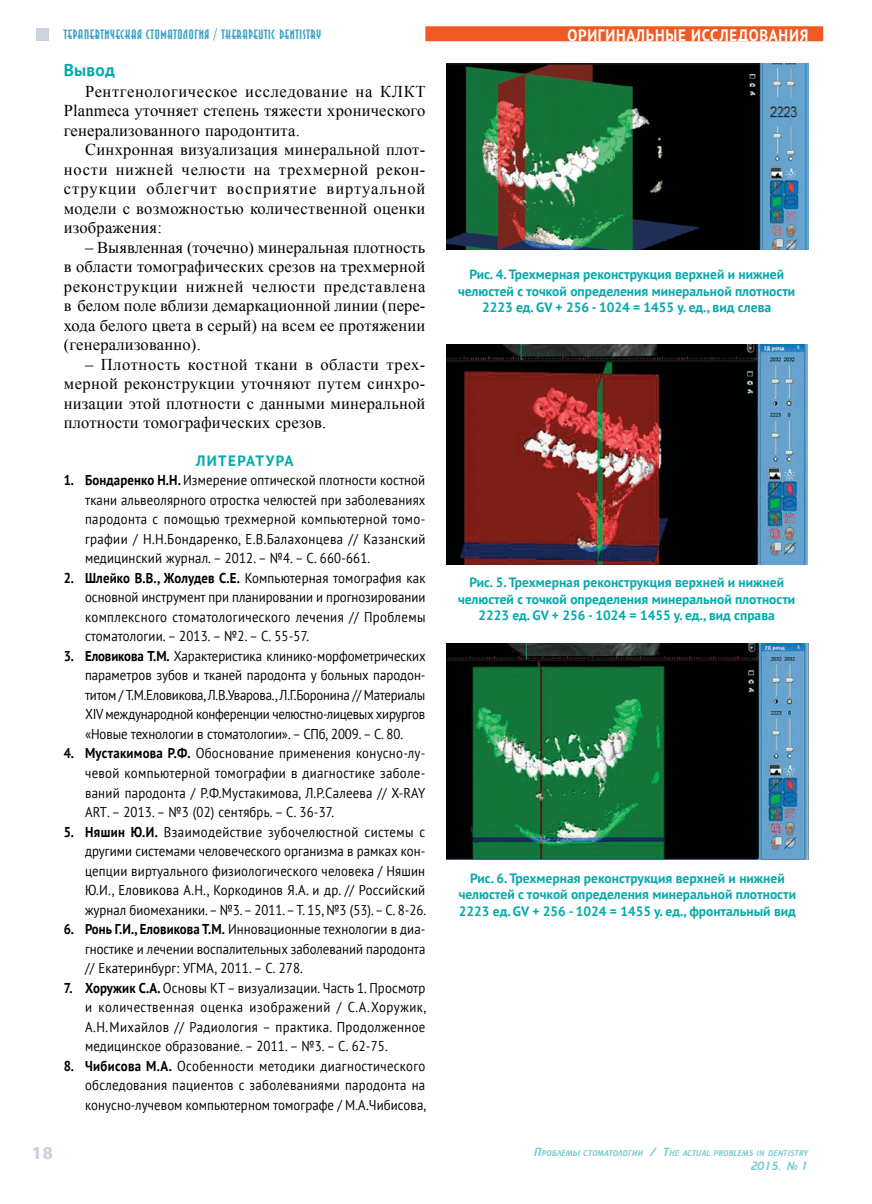
<style>
.page{position:relative;width:872px;height:1204px;background:#fff}
.page>*{position:absolute;margin:0;border:0;box-sizing:border-box;transform-origin:0 0}
.t1{font:700 18px "Myriad Pro";color:#ccd3e0}
.t2{font:700 17.25px "PT Sans";color:#00aaad}
.t3{font:16.5px/19.5px "Times New Roman";letter-spacing:.015em;color:#000;text-align:justify}
.t4{font:700 16.5px "PT Sans";letter-spacing:.05em;color:#fff;scale:.9 1}
.t5{font:700 15px "PT Sans";letter-spacing:.095em;color:#00aaad}
.t6{font:14.25px/19.5px "PT Sans";letter-spacing:.015em;color:#000;text-align:justify;scale:.9 1}
.t7{font:700 13.5px/16.5px "PT Sans";color:#00aaad;text-align:center}
.t8{font:700 13.5px "Anna C";letter-spacing:.05em;color:#37a1c5}
.t9{font:12px "Cricket";color:#78cdd1}
.t10{font:8.4px "Cricket";letter-spacing:.005em;color:#78cdd1}
.s1{font-weight:700}
.s2{font-size:12px}
</style>
<div class="page">
<div style="left:425px;top:26px;width:398px;height:15px;background:#f15a22"></div>
<div style="left:36px;top:28px;width:13px;height:12px;background:#ccd3e0"></div>
<img style="left:446px;top:64px;width:362px;height:186px">
<img style="left:446px;top:344px;width:361px;height:220px">
<img style="left:446px;top:644px;width:362px;height:215px">
<p class="t8" style="left:64px;top:27px;width:259px">ТЕРАПЕВТИЧЕСКАЯ СТОМАТОЛОГИЯ / THERAPEUTIC DENTISTRY</p>
<p class="t2" style="left:64px;top:58px;width:52px">Вывод</p>
<p class="t3" style="left:64px;top:81px;width:363px;text-indent:21px">Рентгенологическое исследование на КЛКТ Planmeca уточняет степень тяжести хронического генерализованного пародонтита.</p>
<p class="t3" style="left:64px;top:140px;width:363px;text-indent:21px">Синхронная визуализация минеральной плот&shy;ности нижней челюсти на трехмерной рекон&shy;струкции облегчит восприятие виртуальной модели с возможностью количественной оценки изображения:</p>
<p class="t3" style="left:64px;top:237px;width:363px;text-indent:21px">– Выявленная (точечно) минеральная плотность в области томографических срезов на трехмерной реконструкции нижней челюсти представлена в белом поле вблизи демаркационной линии (пере&shy;хода белого цвета в серый) на всем ее протяжении (генерализованно).</p>
<p class="t3" style="left:64px;top:354px;width:363px;text-indent:21px">– Плотность костной ткани в области трех&shy;мерной реконструкции уточняют путем синхро&shy;низации этой плотности с данными минеральной плотности томографических срезов.</p>
<p class="t5" style="left:196px;top:450px;width:99px">Литература</p>
<p class="t6" style="left:85px;top:470px;width:380px;text-indent:-21px"><span class="s1">1. Бондаренко Н.Н.</span> Измерение оптической плотности костной ткани альвеолярного отростка челюстей при заболеваниях пародонта с помощью трехмерной компьютерной томо&shy;графии / Н.Н.Бондаренко, Е.В.Балахонцева // Казанский медицинский журнал. – 2012. – №4. – С. 660-661.</p>
<p class="t6" style="left:85px;top:567px;width:380px;text-indent:-21px"><span class="s1">2. Шлейко В.В., Жолудев С.Е.</span> Компьютерная томография как основной инструмент при планировании и прогнозировании комплексного стоматологического лечения // Проблемы стоматологии. – 2013. – №2. – С. 55-57.</p>
<p class="t6" style="left:85px;top:645px;width:380px;text-indent:-21px"><span class="s1">3. Еловикова Т.М.</span> Характеристика клинико-морфометрических параметров зубов и тканей пародонта у больных пародон&shy;титом / Т.М.Еловикова, Л.В.Уварова., Л.Г.Боронина // Материалы XIV международной конференции челюстно-лицевых хирургов «Новые технологии в стоматологии». – СПб, 2009. – С. 80.</p>
<p class="t6" style="left:85px;top:743px;width:379px;text-indent:-21px"><span class="s1">4. Мустакимова Р.Ф.</span> Обоснование применения конусно-лу&shy;чевой компьютерной томографии в диагностике заболе&shy;ваний пародонта / Р.Ф.Мустакимова, Л.Р.Салеева // Х-RAY ART. – 2013. – №3 (02) сентябрь. – С. 36-37.</p>
<p class="t6" style="left:85px;top:821px;width:381px;text-indent:-21px"><span class="s1">5. Няшин Ю.И.</span> Взаимодействие зубочелюстной системы с другими системами человеческого организма в рамках кон&shy;цепции виртуального физиологического человека / Няшин Ю.И., Еловикова А.Н., Коркодинов Я.А. и др. // Российский журнал биомеханики. – №3. – 2011. – Т. 15, №3 (53). – С. 8-26.</p>
<p class="t6" style="left:85px;top:918px;width:380px;text-indent:-21px"><span class="s1">6. Ронь Г.И., Еловикова Т.М.</span> Инновационные технологии в диа&shy;гностике и лечении воспалительных заболеваний пародонта // Екатеринбург: УГМА, 2011. – С. 278.</p>
<p class="t6" style="left:85px;top:977px;width:381px;text-indent:-21px"><span class="s1">7. Хоружик С.А.</span> Основы КТ – визуализации. Часть 1. Просмотр и количественная оценка изображений / С.А.Хоружик, А.Н.Михайлов // Радиология – практика. Продолженное медицинское образование. – 2011. – №3. – С. 62-75.</p>
<p class="t6" style="left:85px;top:1055px;width:381px;text-indent:-21px"><span class="s1">8. Чибисова М.А.</span> Особенности методики диагностического обследования пациентов с заболеваниями пародонта на конусно-лучевом компьютерном томографе / М.А.Чибисова,</p>
<p class="t1" style="left:32px;top:1141px;width:22px">18</p>
<p class="t4" style="left:567px;top:24px;width:269px">ОРИГИНАЛЬНЫЕ ИССЛЕДОВАНИЯ</p>
<p class="t7" style="left:458px;top:266px;width:339px">Рис. 4. Трехмерная реконструкция верхней и нижней челюстей с точкой определения минеральной плотности<br>2223 ед. GV + 256 - 1024 = 1455 у. ед., вид слева</p>
<p class="t7" style="left:458px;top:574px;width:339px">Рис. 5. Трехмерная реконструкция верхней и нижней челюстей с точкой определения минеральной плотности<br>2223 ед. GV + 256 - 1024 = 1455 у. ед., вид справа</p>
<p class="t7" style="left:459px;top:869px;width:339px">Рис. 6. Трехмерная реконструкция верхней и нижней челюстей с точкой определения минеральной плотности<br>2223 ед. GV + 256 - 1024 = 1455 у. ед., фронтальный вид</p>
<p class="t10" style="left:534px;top:1148px;width:275px"><span class="s2">П</span>РОБЛЕМЫ СТОМАТОЛОГИИ <span class="s2">/ T</span>HE ACTUAL PROBLEMS IN DENTISTRY</p>
<p class="t9" style="left:750px;top:1159px;width:59px">2015. № 1</p>
</div>
